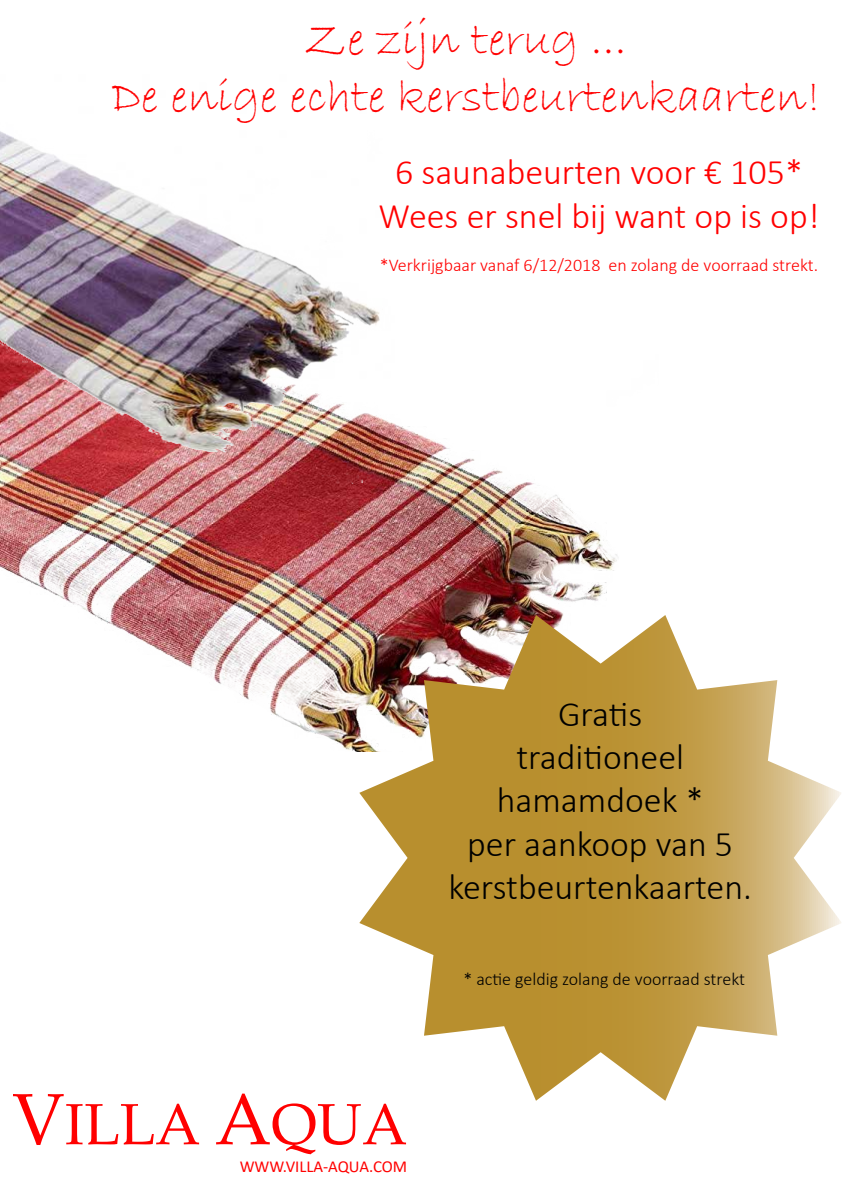
<style>
.page{position:relative;width:842px;height:1191px;background:#fff}
.page>*{position:absolute;margin:0;border:0;box-sizing:border-box;transform-origin:0 0}
.t1{font:58.1px "Book Antiqua";color:#f00}
.t2{font:48px/57.6px "Bradley Hand ITC";color:#f00;text-align:center}
.t3{font:300 36px/43.2px "Calibri";color:#000;text-align:center}
.t4{font:300 36px/43.2px "Calibri";color:#f00;text-align:center}
.t5{font:300 18px "Calibri";color:#f00}
.t6{font:300 18px "Calibri";color:#000}
.t7{font:16.7px "Calibri";color:#f00}
.s1{font-size:72.6px}
</style>
<div class="page">
<img style="left:0;top:424px;width:617px;height:327px">
<img style="left:0;top:131px;width:395px;height:352px">
<svg style="left:359px;top:615px;width:482px;height:485px"></svg>
<h2 class="t2" style="left:111px;top:11px;width:711px">Ze zijn terug ...<br>De enige echte kerstbeurtenkaarten!</h2>
<p class="t4" style="left:379px;top:150px;width:442px">6 saunabeurten voor € 105*<br>Wees er snel bij want op is op!</p>
<p class="t5" style="left:380px;top:253px;width:440px">*Verkrijgbaar vanaf 6/12/2018 en zolang de voorraad strekt.</p>
<p class="t3" style="left:448px;top:692px;width:305px">Gratis<br>traditioneel hamamdoek *<br>per aankoop van 5 kerstbeurtenkaarten.</p>
<h1 class="t1" style="left:12px;top:1084px;width:397px"><span class="s1">V</span>ILLA <span class="s1">A</span>QUA</h1>
<p class="t7" style="left:240px;top:1155px;width:169px">WWW.VILLA-AQUA.COM</p>
<p class="t6" style="left:463px;top:968px;width:283px">* actie geldig zolang de voorraad strekt</p>
</div>
